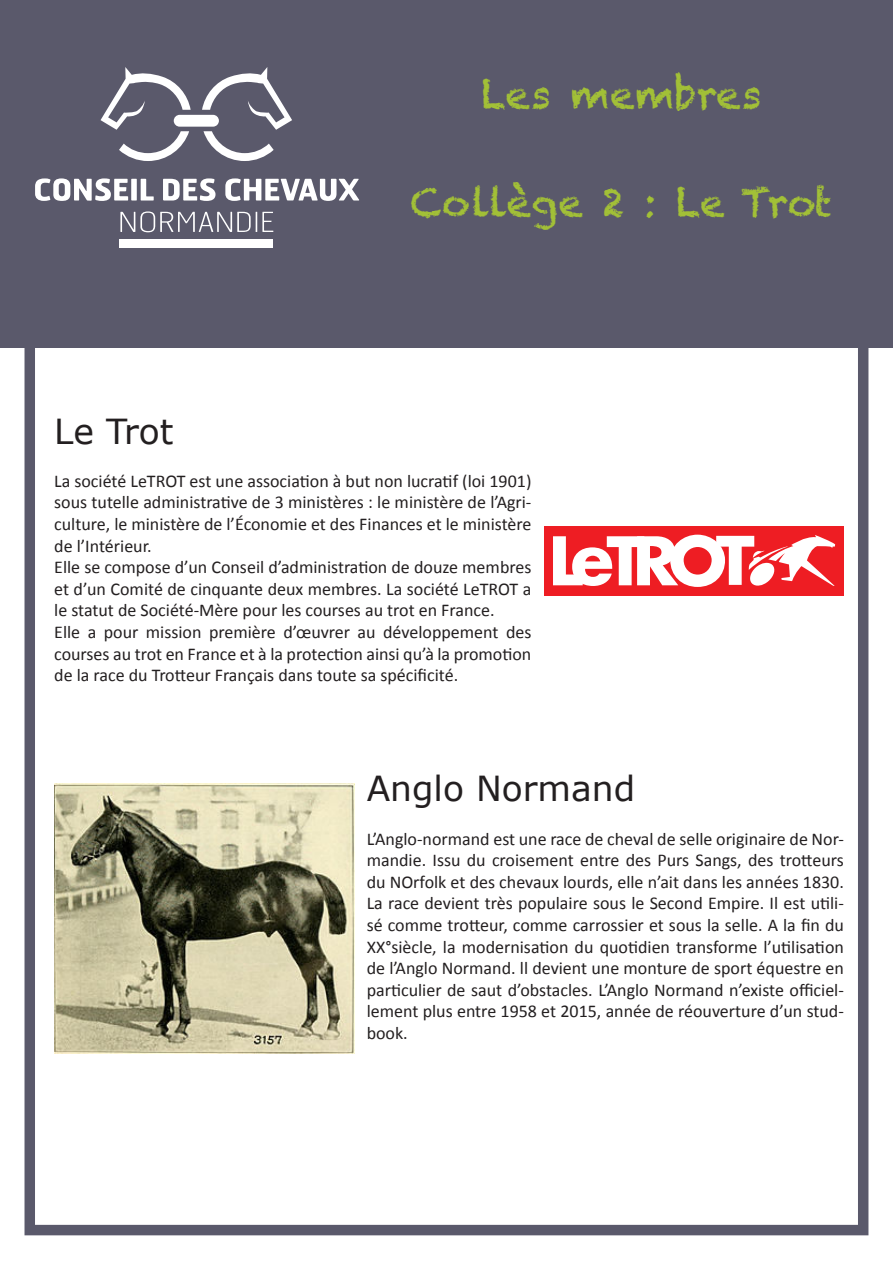
<style>
.page{position:relative;width:893px;height:1263px;background:#fff}
.page>*{position:absolute;margin:0;border:0;box-sizing:border-box;transform-origin:0 0}
.t1{font:39px "Chalkduster";color:#a2c037}
.t2{font:34.5px "Verdana";color:#231f20}
.t3{font:18px/21.6px "Calibri";color:#231f20;text-align:justify}
</style>
<div class="page">
<div style="left:0;top:0;width:893px;height:348px;background:#5a596b"></div>
<div style="left:120px;top:240px;width:153px;height:8px;background:#fff"></div>
<svg style="left:35px;top:178px;width:93px;height:23px"></svg>
<div style="left:131px;top:179px;width:6px;height:21px;background:#fff"></div>
<svg style="left:141px;top:179px;width:13px;height:21px"></svg>
<svg style="left:163px;top:178px;width:53px;height:23px"></svg>
<svg style="left:225px;top:178px;width:134px;height:23px"></svg>
<svg style="left:120px;top:211px;width:153px;height:21px"></svg>
<div style="left:174px;top:115px;width:45px;height:12px;background:#fff;border-radius:6px"></div>
<svg style="left:202px;top:67px;width:90px;height:94px"></svg>
<svg style="left:101px;top:67px;width:90px;height:94px"></svg>
<div style="left:544px;top:526px;width:300px;height:69px;background:#ee1d23"></div>
<svg style="left:553px;top:535px;width:282px;height:52px"></svg>
<div style="left:25px;top:315px;width:843px;height:920px;border:10px solid #5a596b"></div>
<img style="left:54px;top:783px;width:300px;height:271px">
<p class="t1" style="left:481px;top:72px;width:282px">Les membres</p>
<p class="t1" style="left:411px;top:180px;width:423px">Collège 2 : Le Trot</p>
<p class="t2" style="left:54px;top:407px;width:121px">Le Trot</p>
<p class="t3" style="left:54px;top:470px;width:479px">La société LeTROT est une association à but non lucratif (loi 1901) sous tutelle administrative de 3 ministères : le ministère de l’Agri&shy;culture, le ministère de l’Économie et des Finances et le ministère de l’Intérieur.</p>
<p class="t3" style="left:54px;top:556px;width:479px">Elle se compose d’un Conseil d’administration de douze membres et d’un Comité de cinquante deux membres. La société LeTROT a le statut de Société-Mère pour les courses au trot en France.</p>
<p class="t3" style="left:54px;top:621px;width:479px">Elle a pour mission première d’œuvrer au développement des courses au trot en France et à la protection ainsi qu’à la promotion de la race du Trotteur Français dans toute sa spécificité.</p>
<p class="t2" style="left:367px;top:765px;width:270px">Anglo Normand</p>
<p class="t3" style="left:367px;top:828px;width:479px">L’Anglo-normand est une race de cheval de selle originaire de Nor&shy;mandie. Issu du croisement entre des Purs Sangs, des trotteurs du NOrfolk et des chevaux lourds, elle n’ait dans les années 1830.<br>La race devient très populaire sous le Second Empire. Il est utili&shy;sé comme trotteur, comme carrossier et sous la selle. A la fin du XX°siècle, la modernisation du quotidien transforme l’utilisation de l’Anglo Normand. ll devient une monture de sport équestre en particulier de saut d’obstacles. L’Anglo Normand n’existe officiel&shy;lement plus entre 1958 et 2015, année de réouverture d’un stud&shy;book.</p>
</div>
